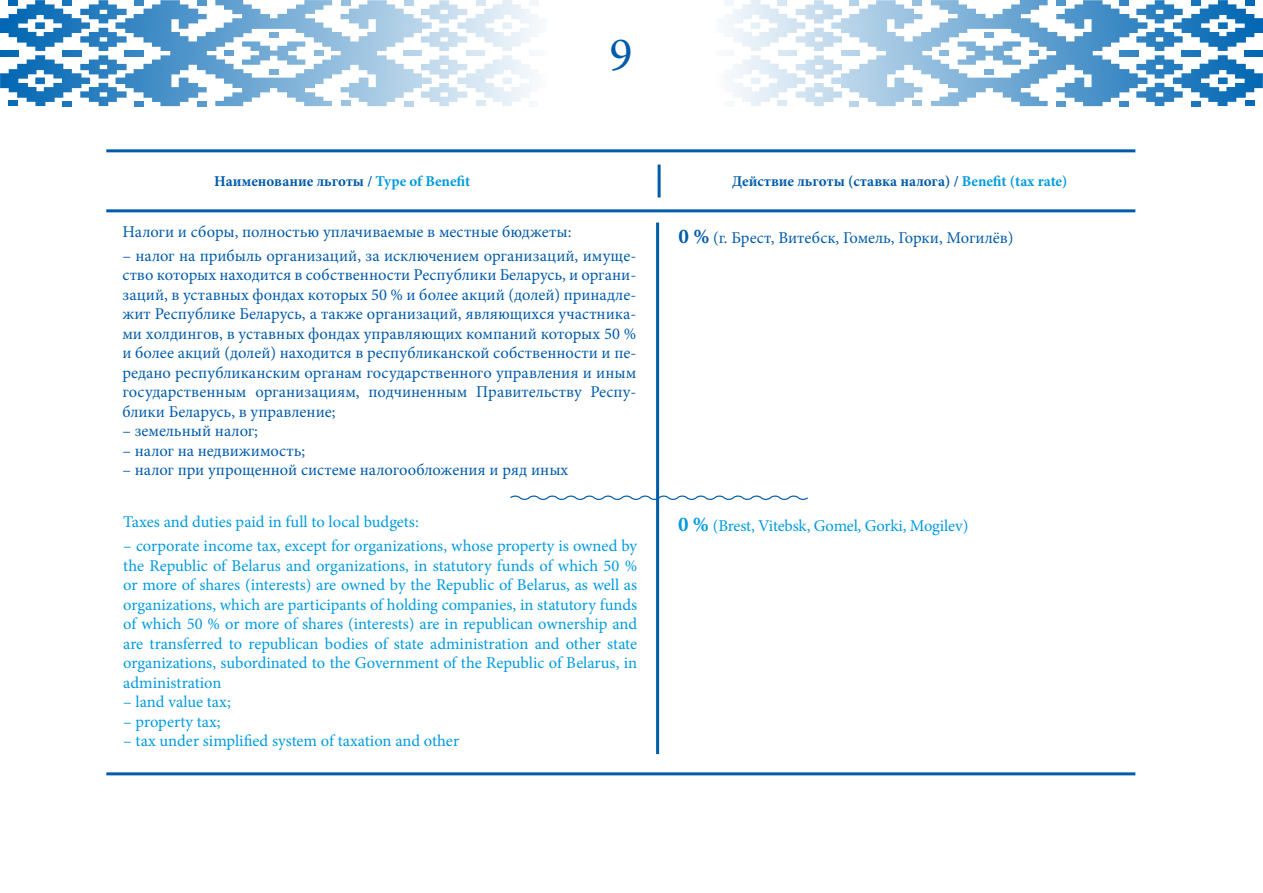
<style>
.page{position:relative;width:1263px;height:893px;background:#fff}
.page>*{position:absolute;margin:0;border:0;box-sizing:border-box;transform-origin:0 0}
.t1{font:48px "Minion Pro";color:#005baa}
.t2{font:16.5px/19.5px "Minion Pro";color:#005baa;text-align:justify}
.t3{font:16.5px/19.5px "Minion Pro";color:#009bdf;text-align:justify}
.t4{font:700 15px "Minion Pro";color:#005baa}
.s1{color:#009bdf}
.s2{font-weight:700;font-size:21px}
</style>
<div class="page">
<svg style="left:724px;top:0;width:539px;height:106px"></svg>
<div style="left:715px;top:51px;width:19px;height:5px;background:#f6f9fc"></div>
<div style="left:724px;top:101px;width:10px;height:5px;background:#f6f9fc"></div>
<div style="left:724px;top:0;width:10px;height:5px;background:#f1f6fa"></div>
<svg style="left:0;top:0;width:540px;height:106px"></svg>
<div style="left:529px;top:51px;width:18px;height:5px;background:#f5f9fc"></div>
<div style="left:529px;top:101px;width:10px;height:5px;background:#f6f9fc"></div>
<div style="left:529px;top:0;width:10px;height:5px;background:#f1f6fa"></div>
<hr style="left:656px;top:223px;width:3px;height:531px;background:#005baa">
<hr style="left:106px;top:772px;width:1029px;height:3px;background:#005baa">
<hr style="left:106px;top:209px;width:1029px;height:3px;background:#005baa">
<hr style="left:658px;top:165px;width:3px;height:33px;background:#005baa">
<hr style="left:106px;top:149px;width:1029px;height:3px;background:#005baa">
<svg style="left:510px;top:494px;width:298px;height:8px"></svg>
<h1 class="t1" style="left:609px;top:23px;width:25px">9</h1>
<p class="t4" style="left:214px;top:171px;width:258px">Наименование льготы / <span class="s1">Type of Benefit</span></p>
<p class="t4" style="left:732px;top:171px;width:337px">Действие льготы (ставка налога) / <span class="s1">Benefit (tax rate)</span></p>
<p class="t2" style="left:122px;top:222px;width:451px">Налоги и сборы, полностью уплачиваемые в местные бюджеты:</p>
<p class="t2" style="left:122px;top:246px;width:515px">– налог на прибыль организаций, за исключением организаций, имуще&shy;ство которых находится в собственности Республики Беларусь, и органи&shy;заций, в уставных фондах которых 50 % и более акций (долей) принадле&shy;жит Республике Беларусь, а также организаций, являющихся участника&shy;ми холдингов, в уставных фондах управляющих компаний которых 50 % и более акций (долей) находится в республиканской собственности и пе&shy;редано республиканским органам государственного управления и иным государственным организациям, подчиненным Правительству Респу&shy;блики Беларусь, в управление;</p>
<p class="t2" style="left:122px;top:421px;width:137px">– земельный налог;</p>
<p class="t2" style="left:122px;top:441px;width:184px">– налог на недвижимость;</p>
<p class="t2" style="left:122px;top:460px;width:447px">– налог при упрощенной системе налогообложения и ряд иных</p>
<p class="t3" style="left:123px;top:512px;width:297px">Taxes and duties paid in full to local budgets:</p>
<p class="t3" style="left:123px;top:536px;width:515px">– corporate income tax, except for organizations, whose property is owned by the Republic of Belarus and organizations, in statutory funds of which 50 % or more of shares (interests) are owned by the Republic of Belarus, as well as organizations, which are participants of holding companies, in statutory funds of which 50 % or more of shares (interests) are in republican ownership and are transferred to republican bodies of state administration and other state organizations, subordinated to the Government of the Republic of Belarus, in administration</p>
<p class="t3" style="left:123px;top:692px;width:109px">– land value tax;</p>
<p class="t3" style="left:123px;top:712px;width:99px">– property tax;</p>
<p class="t3" style="left:123px;top:731px;width:337px">– tax under simplified system of taxation and other</p>
<p class="t2" style="left:678px;top:228px;width:337px"><span class="s2">0 %</span> (г. Брест, Витебск, Гомель, Горки, Могилёв)</p>
<p class="t3" style="left:678px;top:516px;width:292px"><span class="s2">0 %</span> (Brest, Vitebsk, Gomel, Gorki, Mogilev)</p>
</div>
